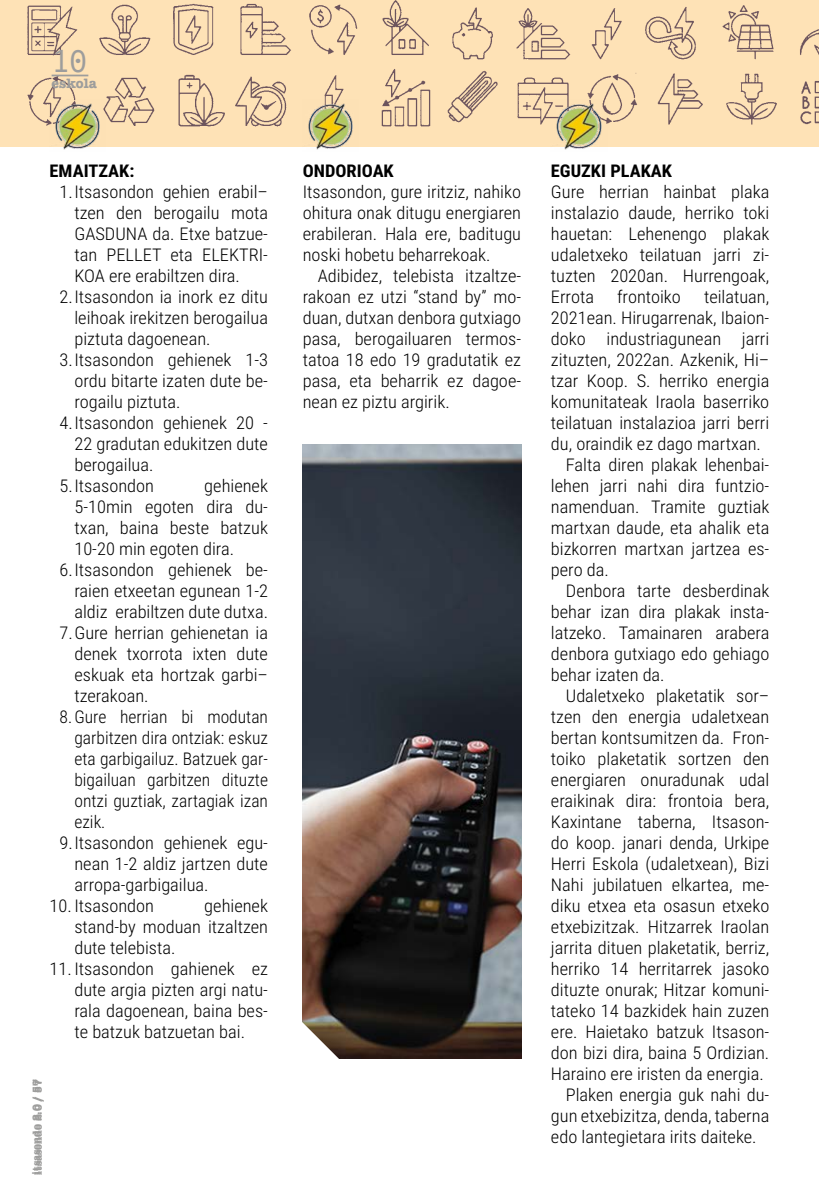
<style>
.page{position:relative;width:819px;height:1196px;background:#fff}
.page>*{position:absolute;margin:0;border:0;box-sizing:border-box;transform-origin:0 0}
.t1{font:31.5px "Andale Mono";color:#9d9d9c}
.t2{font:300 17.5px/21px "Roboto Condensed";color:#000;text-align:justify;scale:1.05 1}
.t3{font:300 17.5px "Roboto Condensed";color:#000}
.t4{font:700 17.5px "Roboto Condensed";color:#000;scale:1.05 1}
.t5{font:700 14px "American Typewriter";color:#9d9d9c}
.t6{font:700 10.5px "American Typewriter";color:#9d9d9c}
</style>
<div class="page">
<div style="left:0;top:0;width:819px;height:146px;background:#fee2b6"></div>
<img style="left:27px;top:0;width:404px;height:127px">
<img style="left:447px;top:5px;width:372px;height:120px">
<hr style="left:52px;top:75px;width:36px;height:1px;background:#9d9d9c">
<img style="left:303px;top:444px;width:218px;height:614px">
<img style="left:551px;top:99px;width:56px;height:51px">
<img style="left:303px;top:99px;width:56px;height:51px">
<img style="left:50px;top:99px;width:56px;height:51px">
<svg style="left:302px;top:1018px;width:41px;height:41px"></svg>
<h1 class="t1" style="left:52px;top:40px;width:38px">10</h1>
<p class="t5" style="left:52px;top:71px;width:47px">eskola</p>
<p class="t4" style="left:50px;top:158px;width:82px">EMAITZAK:</p>
<p class="t2" style="left:60px;top:180px;width:200px">1.Itsasondon gehien erabil–</p>
<p class="t2" style="left:74px;top:201px;width:186px">tzen den berogailu mota</p>
<p class="t2" style="left:74px;top:222px;width:186px">GASDUNA da. Etxe batzue-</p>
<p class="t2" style="left:74px;top:243px;width:186px">tan PELLET eta ELEKTRI-</p>
<p class="t2" style="left:74px;top:264px;width:159px">KOA ere erabiltzen dira.</p>
<p class="t2" style="left:60px;top:285px;width:200px">2.Itsasondon ia inork ez ditu</p>
<p class="t2" style="left:74px;top:306px;width:186px">leihoak irekitzen berogailua</p>
<p class="t2" style="left:74px;top:327px;width:131px">piztuta dagoenean.</p>
<p class="t2" style="left:60px;top:348px;width:200px">3.Itsasondon gehienek 1-3</p>
<p class="t2" style="left:74px;top:369px;width:186px">ordu bitarte izaten dute be-</p>
<p class="t2" style="left:74px;top:390px;width:102px">rogailu piztuta.</p>
<p class="t2" style="left:60px;top:411px;width:200px">4.Itsasondon gehienek 20 -</p>
<p class="t2" style="left:74px;top:432px;width:186px">22 gradutan edukitzen dute</p>
<p class="t2" style="left:74px;top:453px;width:77px">berogailua.</p>
<p class="t2" style="left:60px;top:474px;width:91px">5.Itsasondon</p>
<p class="t2" style="left:204px;top:474px;width:62px">gehienek</p>
<p class="t2" style="left:74px;top:495px;width:186px">5-10min egoten dira du-</p>
<p class="t2" style="left:74px;top:516px;width:186px">txan, baina beste batzuk</p>
<p class="t2" style="left:74px;top:537px;width:154px">10-20 min egoten dira.</p>
<p class="t2" style="left:60px;top:558px;width:200px">6.Itsasondon gehienek be-</p>
<p class="t2" style="left:74px;top:579px;width:186px">raien etxeetan egunean 1-2</p>
<p class="t2" style="left:74px;top:600px;width:186px">aldiz erabiltzen dute dutxa.</p>
<p class="t2" style="left:60px;top:621px;width:200px">7.Gure herrian gehienetan ia</p>
<p class="t2" style="left:74px;top:642px;width:186px">denek txorrota ixten dute</p>
<p class="t2" style="left:74px;top:663px;width:186px">eskuak eta hortzak garbi–</p>
<p class="t2" style="left:74px;top:684px;width:72px">tzerakoan.</p>
<p class="t3" style="left:60px;top:704px;width:210px">8.Gure herrian bi modutan</p>
<p class="t3" style="left:74px;top:725px;width:195px">garbitzen dira ontziak: eskuz</p>
<p class="t3" style="left:74px;top:746px;width:195px">eta garbigailuz. Batzuek gar-</p>
<p class="t3" style="left:74px;top:767px;width:195px">bigailuan garbitzen dituzte</p>
<p class="t3" style="left:74px;top:788px;width:195px">ontzi guztiak, zartagiak izan</p>
<p class="t3" style="left:74px;top:809px;width:32px">ezik.</p>
<p class="t2" style="left:60px;top:831px;width:200px">9.Itsasondon gehienek egu-</p>
<p class="t2" style="left:74px;top:852px;width:186px">nean 1-2 aldiz jartzen dute</p>
<p class="t2" style="left:74px;top:873px;width:129px">arropa-garbigailua.</p>
<p class="t2" style="left:50px;top:894px;width:101px">10. Itsasondon</p>
<p class="t2" style="left:74px;top:894px;width:186px;text-indent:130px">gehienek stand-by moduan itzaltzen dute telebista.</p>
<p class="t2" style="left:74px;top:957px;width:186px;text-indent:-25px">11. Itsasondon gahienek ez dute argia pizten argi natu&shy;rala dagoenean, baina bes&shy;te batzuk batzuetan bai.</p>
<p class="t6" style="left:27px;top:1174px;width:97px;rotate:-90deg">itsasondo 2.0 / 57</p>
<p class="t6" style="left:29px;top:1174px;width:97px;rotate:-90deg">itsasondo 2.0 / 57</p>
<p class="t4" style="left:303px;top:158px;width:88px">ONDORIOAK</p>
<p class="t2" style="left:303px;top:180px;width:209px">Itsasondon, gure iritziz, nahiko ohitura onak ditugu energiaren erabileran. Hala ere, baditugu noski hobetu beharrekoak.</p>
<p class="t2" style="left:303px;top:264px;width:209px;text-indent:15px">Adibidez, telebista itzaltze&shy;rakoan ez utzi “stand by” mo&shy;duan, dutxan denbora gutxiago pasa, berogailuaren termos&shy;tatoa 18 edo 19 gradutatik ez pasa, eta beharrik ez dagoe&shy;nean ez piztu argirik.</p>
<p class="t4" style="left:551px;top:158px;width:117px">EGUZKI PLAKAK</p>
<p class="t2" style="left:551px;top:180px;width:209px">Gure herrian hainbat plaka instalazio daude, herriko toki hauetan: Lehenengo plakak udaletxeko teilatuan jarri zi&shy;tuzten 2020an. Hurrengoak, Errota</p>
<p class="t2" style="left:617px;top:285px;width:62px">frontoiko</p>
<p class="t2" style="left:704px;top:285px;width:64px">teilatuan,</p>
<p class="t2" style="left:551px;top:306px;width:209px">2021ean. Hirugarrenak, Ibaion-</p>
<p class="t2" style="left:551px;top:327px;width:209px">doko industriagunean jarri</p>
<p class="t2" style="left:551px;top:348px;width:209px">zituzten, 2022an. Azkenik, Hi–</p>
<p class="t2" style="left:551px;top:369px;width:209px">tzar Koop. S. herriko energia</p>
<p class="t2" style="left:551px;top:390px;width:209px">komunitateak Iraola baserriko</p>
<p class="t2" style="left:551px;top:411px;width:209px">teilatuan instalazioa jarri berri</p>
<p class="t2" style="left:551px;top:432px;width:201px">du, oraindik ez dago martxan.</p>
<p class="t2" style="left:566px;top:453px;width:195px">Falta diren plakak lehenbai-</p>
<p class="t2" style="left:551px;top:474px;width:209px">lehen jarri nahi dira funtzio-</p>
<p class="t2" style="left:551px;top:495px;width:209px">namenduan. Tramite guztiak</p>
<p class="t2" style="left:551px;top:516px;width:209px">martxan daude, eta ahalik eta</p>
<p class="t2" style="left:551px;top:537px;width:209px">bizkorren martxan jartzea es-</p>
<p class="t2" style="left:551px;top:558px;width:57px">pero da.</p>
<p class="t2" style="left:566px;top:579px;width:195px">Denbora tarte desberdinak</p>
<p class="t2" style="left:551px;top:600px;width:209px">behar izan dira plakak insta-</p>
<p class="t2" style="left:551px;top:621px;width:209px">latzeko. Tamainaren arabera</p>
<p class="t2" style="left:551px;top:642px;width:209px">denbora gutxiago edo gehiago</p>
<p class="t2" style="left:551px;top:663px;width:110px">behar izaten da.</p>
<p class="t2" style="left:566px;top:684px;width:195px">Udaletxeko plaketatik sor–</p>
<p class="t2" style="left:551px;top:705px;width:209px">tzen den energia udaletxean</p>
<p class="t2" style="left:551px;top:726px;width:209px">bertan kontsumitzen da. Fron-</p>
<p class="t2" style="left:551px;top:747px;width:209px">toiko plaketatik sortzen den</p>
<p class="t2" style="left:551px;top:768px;width:209px">energiaren onuradunak udal</p>
<p class="t2" style="left:551px;top:789px;width:209px">eraikinak dira: frontoia bera,</p>
<p class="t2" style="left:551px;top:810px;width:209px">Kaxintane taberna, Itsason-</p>
<p class="t2" style="left:551px;top:831px;width:209px">do koop. janari denda, Urkipe</p>
<p class="t2" style="left:551px;top:852px;width:209px">Herri Eskola (udaletxean), Bizi</p>
<p class="t2" style="left:551px;top:873px;width:209px">Nahi jubilatuen elkartea, me-</p>
<p class="t2" style="left:551px;top:894px;width:209px">diku etxea eta osasun etxeko</p>
<p class="t2" style="left:551px;top:915px;width:209px">etxebizitzak. Hitzarrek Iraolan</p>
<p class="t2" style="left:551px;top:936px;width:209px">jarrita dituen plaketatik, berriz,</p>
<p class="t2" style="left:551px;top:957px;width:209px">herriko 14 herritarrek jasoko</p>
<p class="t2" style="left:551px;top:978px;width:209px">dituzte onurak; Hitzar komuni-</p>
<p class="t2" style="left:551px;top:999px;width:209px">tateko 14 bazkidek hain zuzen</p>
<p class="t2" style="left:551px;top:1020px;width:209px">ere. Haietako batzuk Itsason-</p>
<p class="t2" style="left:551px;top:1041px;width:209px">don bizi dira, baina 5 Ordizian.</p>
<p class="t2" style="left:551px;top:1062px;width:204px">Haraino ere iristen da energia.</p>
<p class="t2" style="left:566px;top:1083px;width:195px">Plaken energia guk nahi du-</p>
<p class="t2" style="left:551px;top:1104px;width:209px">gun etxebizitza, denda, taberna</p>
<p class="t2" style="left:551px;top:1125px;width:197px">edo lantegietara irits daiteke.</p>
</div>
